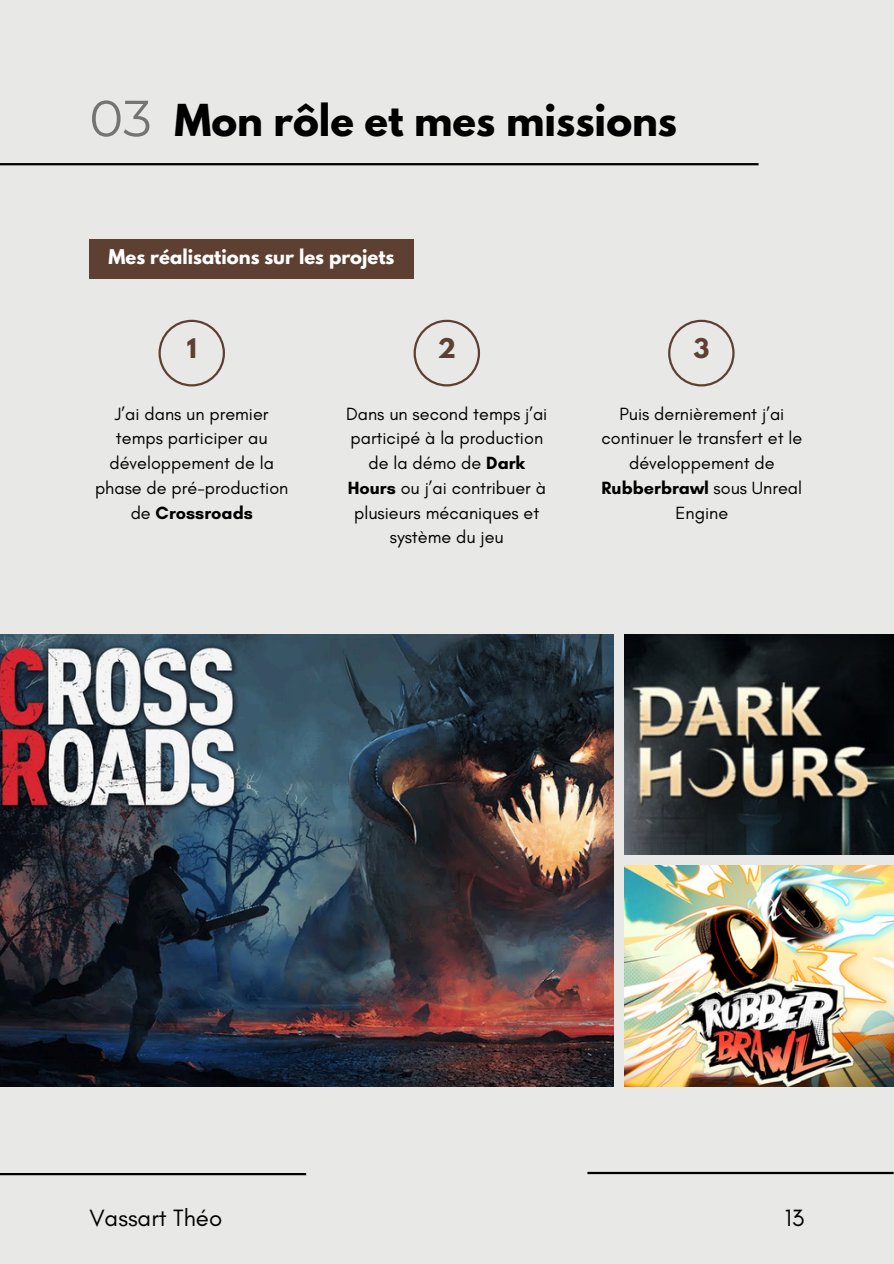
<style>
.page{position:relative;width:894px;height:1264px;background:#fff}
.page>*{position:absolute;margin:0;border:0;box-sizing:border-box;transform-origin:0 0}
.t1{font:700 39px "League Spartan";color:#000}
.t2{font:24px "Glacial Indifference";color:#000}
.t3{font:700 24px "League Spartan";color:#5e4032}
.t4{font:18px/24.8px "Glacial Indifference";color:#000;text-align:center}
.t5{font:700 18px "League Spartan";color:#fff}
.s1{font-family:"Montserrat";font-weight:400;font-size:51px}
.s2{font-weight:700}
</style>
<div class="page">
<div style="left:0;top:0;width:893px;height:1263px;background:#e8e8e7"></div>
<img style="left:624px;top:634px;width:269px;height:220px">
<img style="left:624px;top:866px;width:269px;height:220px">
<img style="left:0;top:634px;width:613px;height:452px">
<hr style="left:587px;top:1171px;width:306px;height:3px;background:#000">
<hr style="left:0;top:1172px;width:306px;height:3px;background:#000">
<hr style="left:0;top:163px;width:758px;height:2px;background:#000">
<div style="left:89px;top:239px;width:324px;height:40px;background:#5e4032"></div>
<svg style="left:158px;top:320px;width:67px;height:66px"></svg>
<svg style="left:413px;top:320px;width:67px;height:66px"></svg>
<svg style="left:668px;top:320px;width:66px;height:66px"></svg>
<p class="t1" style="left:89px;top:100px;width:589px"><span class="s1">03</span> Mon rôle et mes missions</p>
<p class="t5" style="left:108px;top:247px;width:287px">Mes réalisations sur les projets</p>
<h1 class="t3" style="left:187px;top:336px;width:11px">1</h1>
<h3 class="t3" style="left:437px;top:336px;width:20px">2</h3>
<p class="t3" style="left:693px;top:336px;width:17px">3</p>
<p class="t4" style="left:95px;top:401px;width:195px">J’ai dans un premier temps participer au développement de la phase de pré-production de <span class="s2">Crossroads</span></p>
<p class="t4" style="left:346px;top:401px;width:203px">Dans un second temps j’ai participé à la production de la démo de <span class="s2">Dark<br>Hours</span> ou j’ai contribuer à plusieurs mécaniques et système du jeu</p>
<h2 class="t4" style="left:601px;top:401px;width:202px">Puis dernièrement j’ai continuer le transfert et le développement de<br><span class="s2">Rubberbrawl</span> sous Unreal<br>Engine</h2>
<p class="t2" style="left:89px;top:1203px;width:134px">Vassart Théo</p>
<p class="t2" style="left:784px;top:1203px;width:21px">13</p>
</div>
